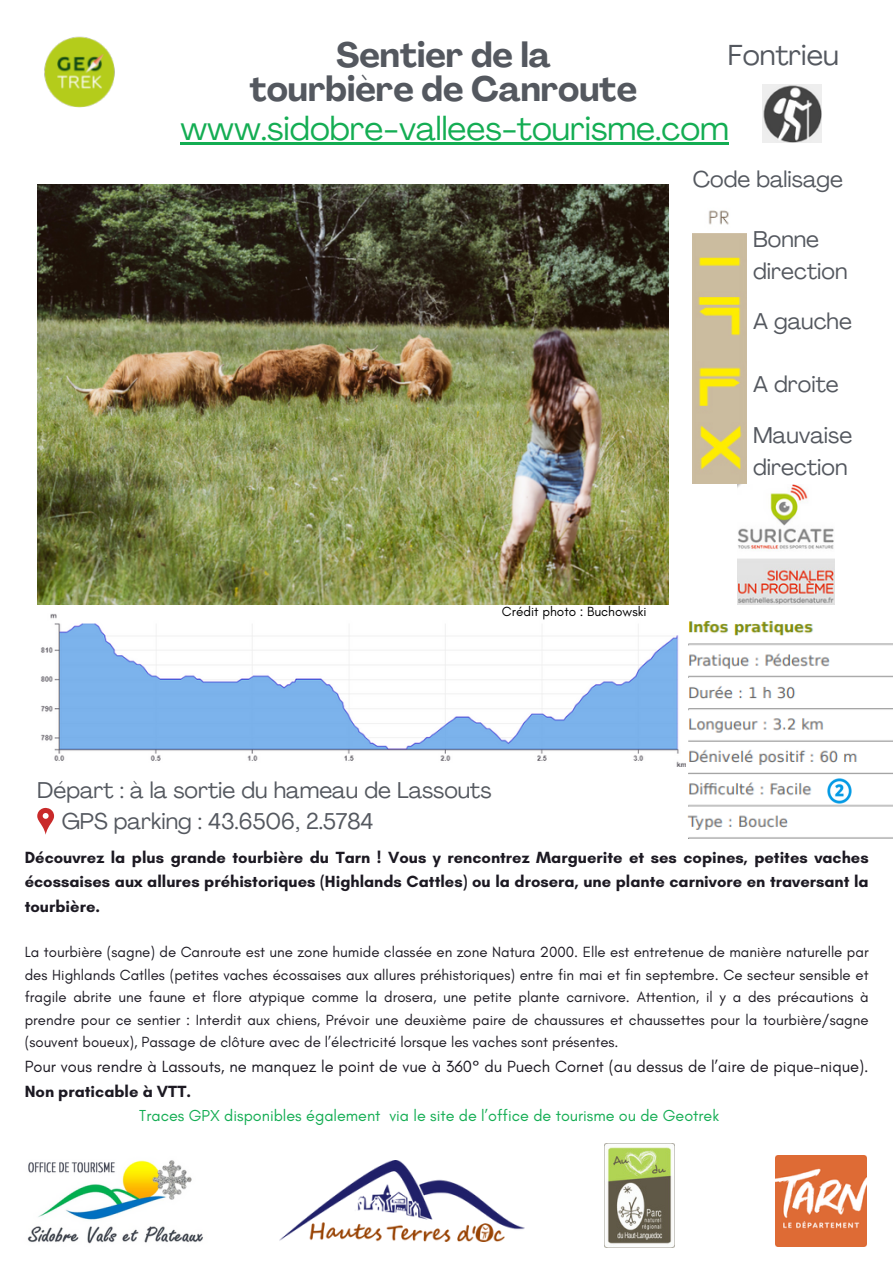
<style>
.page{position:relative;width:893px;height:1264px;background:#fff}
.page>*{position:absolute;margin:0;border:0;box-sizing:border-box;transform-origin:0 0}
.t1{font:700 34.5px/33.8px "Agrandir";color:#54585f;text-align:center}
.t2{font:33px "Agrandir";color:#14ad53}
.t3{font:28.5px "Agrandir";color:#54585f}
.t4{font:22.5px/31.5px "Agrandir";color:#54585f}
.t5{font:700 16.5px/24.8px "Glacial Indifference";color:#1c1922;text-align:justify}
.t6{font:16.5px/24.8px "Glacial Indifference";color:#1c1922}
.t7{font:16.2px "Glacial Indifference";color:#14ad53}
.t8{font:15px/22.5px "Glacial Indifference";color:#1c1922;text-align:justify}
.t9{font:13.5px "Glacial Indifference";color:#000}
.s1{font-weight:700}
</style>
<div class="page">
<img style="left:692px;top:210px;width:54px;height:274px">
<img style="left:737px;top:484px;width:97px;height:121px">
<img style="left:37px;top:184px;width:631px;height:420px">
<img style="left:27px;top:1160px;width:176px;height:84px">
<img style="left:775px;top:1155px;width:91px;height:91px">
<img style="left:604px;top:1143px;width:70px;height:104px">
<img style="left:279px;top:1160px;width:245px;height:81px">
<svg style="left:37px;top:807px;width:17px;height:27px"></svg>
<img style="left:44px;top:36px;width:71px;height:72px">
<img style="left:762px;top:84px;width:59px;height:59px">
<img style="left:40px;top:614px;width:646px;height:152px">
<img style="left:687px;top:621px;width:205px;height:218px">
<hr style="left:180px;top:142px;width:549px;height:3px;background:#14ad53">
<img style="left:827px;top:778px;width:24px;height:25px">
<p class="t1" style="left:250px;top:41px;width:389px">Sentier de la<br>tourbière de Canroute</p>
<h6 class="t3" style="left:727px;top:44px;width:112px">Fontrieu</h6>
<p class="t2" style="left:180px;top:115px;width:550px">www.sidobre-vallees-tourisme.com</p>
<p class="t4" style="left:692px;top:166px;width:152px">Code balisage</p>
<h4 class="t4" style="left:753px;top:226px;width:96px">Bonne direction</h4>
<p class="t4" style="left:753px;top:307px;width:100px">A gauche</p>
<p class="t9" style="left:502px;top:603px;width:146px">Crédit photo : Buchowski</p>
<h5 class="t4" style="left:753px;top:371px;width:87px">A droite</h5>
<h6 class="t4" style="left:753px;top:422px;width:101px">Mauvaise direction</h6>
<p class="t4" style="left:62px;top:776px;width:431px;text-indent:-24px">Départ : à la sortie du hameau de Lassouts<br>GPS parking : 43.6506, 2.5784</p>
<p class="t5" style="left:25px;top:844px;width:845px">Découvrez la plus grande tourbière du Tarn ! Vous y rencontrez Marguerite et ses copines, petites vaches écossaises aux allures préhistoriques (Highlands Cattles) ou la drosera, une plante carnivore en traversant la tourbière.</p>
<p class="t8" style="left:25px;top:940px;width:845px">La tourbière (sagne) de Canroute est une zone humide classée en zone Natura 2000. Elle est entretenue de manière naturelle par des Highlands Catlles (petites vaches écossaises aux allures préhistoriques) entre fin mai et fin septembre. Ce secteur sensible et fragile abrite une faune et flore atypique comme la drosera, une petite plante carnivore. Attention, il y a des précautions à prendre pour ce sentier : Interdit aux chiens, Prévoir une deuxième paire de chaussures et chaussettes pour la tourbière/sagne (souvent boueux), Passage de clôture avec de l’électricité lorsque les vaches sont présentes.</p>
<p class="t6" style="left:25px;top:1053px;width:845px">Pour vous rendre à Lassouts, ne manquez le point de vue à 360° du Puech Cornet (au dessus de l’aire de pique-nique).<br><span class="s1">Non praticable à VTT.</span></p>
<p class="t7" style="left:139px;top:1105px;width:581px">Traces GPX disponibles également via le site de l’office de tourisme ou de Geotrek</p>
</div>
